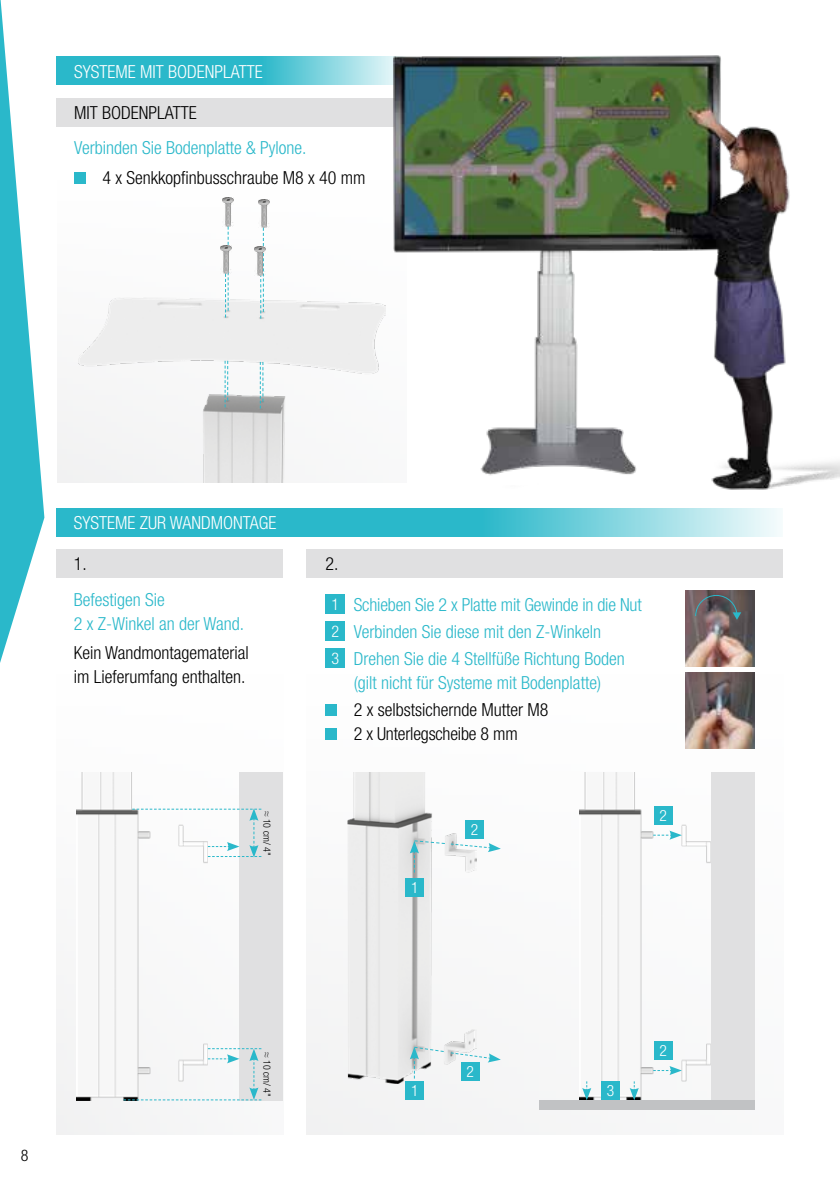
<style>
.page{position:relative;width:840px;height:1191px;background:#fff}
.page>*{position:absolute;margin:0;border:0;box-sizing:border-box;transform-origin:0 0}
.t1{font:300 condensed 18px/26.8px "Helvetica Neue LT";color:#2ab8ca}
.t2{font:300 condensed 18px/24px "Helvetica Neue LT";color:#000}
.t3{font:300 condensed 18px "Helvetica Neue LT";color:#fff}
.t4{font:18px "Cronos Pro";letter-spacing:.01em;color:#fff}
.t5{font:300 condensed 16px "Helvetica Neue LT";color:#000}
.t6{font:300 condensed 15.6px "Helvetica Neue LT";color:#fff}
.t7{font:300 condensed 10px "Helvetica Neue LT";color:#000}
.s1{font-size:16px;color:#fff}
.s2{font-stretch:normal}
</style>
<div class="page">
<svg style="left:0;top:0;width:44px;height:663px"></svg>
<div style="left:57px;top:99px;width:348px;height:28px;background:#e0e0e1"></div>
<svg style="left:57px;top:57px;width:336px;height:28px;background:#4ec3d2"></svg>
<div style="left:74px;top:172px;width:11px;height:11px;background:#2ab8ca"></div>
<img style="left:78px;top:297px;width:307px;height:185px">
<img style="left:222px;top:198px;width:11px;height:29px">
<img style="left:258px;top:199px;width:11px;height:29px">
<img style="left:220px;top:245px;width:11px;height:29px">
<svg style="left:225px;top:227px;width:3px;height:90px"></svg>
<svg style="left:260px;top:228px;width:4px;height:91px"></svg>
<svg style="left:224px;top:361px;width:4px;height:46px"></svg>
<svg style="left:260px;top:362px;width:3px;height:46px"></svg>
<img style="left:255px;top:246px;width:11px;height:29px">
<img style="left:393px;top:55px;width:446px;height:435px">
<div style="left:306px;top:550px;width:476px;height:28px;background:#e0e0e1"></div>
<div style="left:56px;top:550px;width:227px;height:28px;background:#e0e0e1"></div>
<svg style="left:56px;top:508px;width:725px;height:28px;background:#53c5d4"></svg>
<div style="left:325px;top:594px;width:20px;height:20px;background:#2ab8ca"></div>
<div style="left:325px;top:621px;width:20px;height:20px;background:#2ab8ca"></div>
<div style="left:325px;top:648px;width:20px;height:20px;background:#2ab8ca"></div>
<div style="left:325px;top:704px;width:11px;height:11px;background:#2ab8ca"></div>
<div style="left:325px;top:728px;width:11px;height:11px;background:#2ab8ca"></div>
<img style="left:347px;top:772px;width:129px;height:311px">
<svg style="left:409px;top:1046px;width:91px;height:32px"></svg>
<div style="left:405px;top:1081px;width:19px;height:19px;background:#2ab8ca"></div>
<div style="left:460px;top:1062px;width:19px;height:19px;background:#2ab8ca"></div>
<div style="left:405px;top:878px;width:19px;height:19px;background:#2ab8ca"></div>
<svg style="left:409px;top:839px;width:91px;height:33px"></svg>
<div style="left:465px;top:820px;width:19px;height:19px;background:#2ab8ca"></div>
<img style="left:76px;top:772px;width:132px;height:328px">
<div style="left:239px;top:772px;width:44px;height:328px;background:#e0e0e1"></div>
<svg style="left:132px;top:808px;width:129px;height:49px"></svg>
<svg style="left:123px;top:1048px;width:138px;height:52px"></svg>
<img style="left:579px;top:772px;width:131px;height:328px">
<div style="left:710px;top:772px;width:44px;height:328px;background:#e0e0e1"></div>
<svg style="left:653px;top:830px;width:28px;height:9px"></svg>
<svg style="left:653px;top:1066px;width:28px;height:9px"></svg>
<div style="left:653px;top:806px;width:19px;height:19px;background:#2ab8ca"></div>
<div style="left:653px;top:1041px;width:19px;height:19px;background:#2ab8ca"></div>
<div style="left:600px;top:1081px;width:19px;height:19px;background:#2ab8ca"></div>
<svg style="left:582px;top:1081px;width:9px;height:19px"></svg>
<svg style="left:629px;top:1081px;width:9px;height:19px"></svg>
<div style="left:539px;top:1100px;width:215px;height:9px;background:#c1c2c4"></div>
<img style="left:685px;top:591px;width:69px;height:75px">
<img style="left:685px;top:673px;width:69px;height:75px">
<svg style="left:694px;top:594px;width:46px;height:26px"></svg>
<p class="t3" style="left:74px;top:61px;width:190px">SYSTEME MIT BODENPLATTE</p>
<p class="t2" style="left:74px;top:100px;width:124px">MIT BODENPLATTE</p>
<p class="t1" style="left:74px;top:134px;width:234px">Verbinden Sie Bodenplatte &amp; Pylone.</p>
<p class="t2" style="left:102px;top:165px;width:264px">4 x Senkkopfinbusschraube M8 x 40 mm</p>
<p class="t3" style="left:74px;top:512px;width:204px">SYSTEME ZUR WANDMONTAGE</p>
<p class="t4" style="left:109px;top:511px;width:203px">EME ZUR WANDMONTAGE</p>
<p class="t2" style="left:74px;top:551px;width:14px">1.</p>
<p class="t2" style="left:325px;top:551px;width:14px">2.</p>
<p class="t1" style="left:74px;top:587px;width:172px;line-height:24px">Befestigen Sie<br>2 x Z-Winkel an der Wand.</p>
<p class="t2" style="left:74px;top:641px;width:176px">Kein Wandmontagematerial im Lieferumfang enthalten.</p>
<p class="t1" style="left:331px;top:591px;width:311px"><span class="s1">1</span> Schieben Sie 2 x Platte mit Gewinde in die Nut<br><span class="s1">2</span> Verbinden Sie diese mit den Z-Winkeln<br><span class="s1">3</span> Drehen Sie die 4 Stellfüße Richtung Boden</p>
<p class="t1" style="left:353px;top:669px;width:248px">(gilt nicht für Systeme mit Bodenplatte)</p>
<p class="t2" style="left:353px;top:697px;width:196px">2 x selbstsichernde Mutter M8<br>2 x Unterlegscheibe 8 mm</p>
<p class="t7" style="left:272px;top:810px;width:46px;rotate:90deg">≈ 10 cm/ 4<span class="s2">"</span></p>
<p class="t6" style="left:659px;top:806px;width:9px">2</p>
<p class="t6" style="left:470px;top:821px;width:9px">2</p>
<p class="t6" style="left:411px;top:878px;width:9px">1</p>
<p class="t5" style="left:21px;top:1146px;width:9px">8</p>
<p class="t7" style="left:272px;top:1052px;width:46px;rotate:90deg">≈ 10 cm/ 4<span class="s2">"</span></p>
<p class="t6" style="left:411px;top:1081px;width:9px">1</p>
<p class="t6" style="left:466px;top:1062px;width:9px">2</p>
<p class="t6" style="left:606px;top:1081px;width:9px">3</p>
<p class="t6" style="left:659px;top:1041px;width:9px">2</p>
</div>
